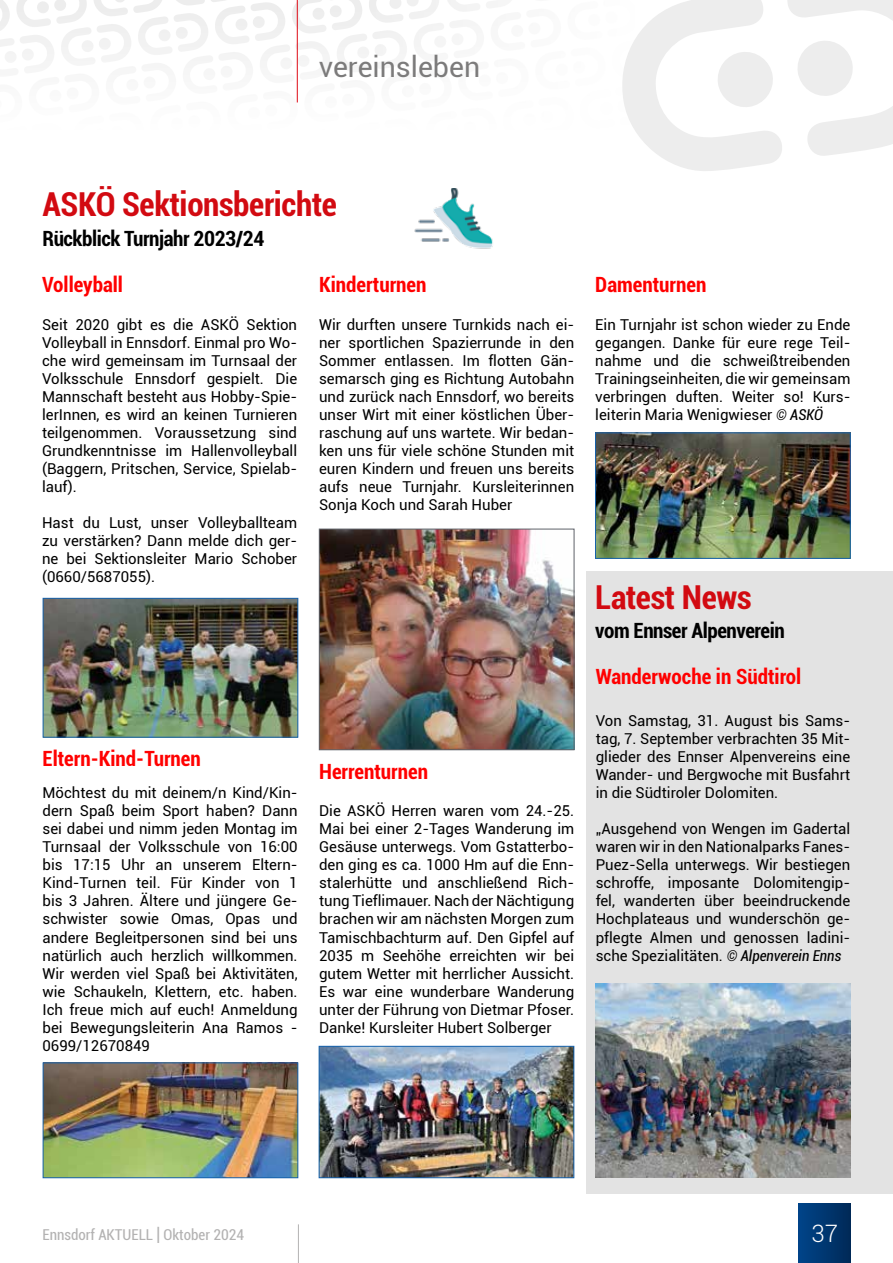
<style>
.page{position:relative;width:893px;height:1263px;background:#fff}
.page>*{position:absolute;margin:0;border:0;box-sizing:border-box;transform-origin:0 0}
.t1{font:700 condensed 33px "Roboto";letter-spacing:-.01em;color:#d20a11}
.t2{font:28.5px "Roboto";color:#7c7b7b}
.t3{font:300 24px "Roboto";color:#fff}
.t4{font:700 condensed 21px "Roboto";color:#f00}
.t5{font:700 condensed 21px "Roboto";letter-spacing:-.02em;color:#000}
.t6{font:15px/18px "Roboto";color:#000;text-align:justify}
.t7{font:condensed 15px "Roboto";color:#b3b2b2}
.s1{font-style:italic;font-stretch:condensed}
.s2{font-size:22.5px}
</style>
<div class="page">
<svg style="left:0;top:0;width:893px;height:171px"></svg>
<div style="left:799px;top:1204px;width:51px;height:59px;background:linear-gradient(to right,#004489,#002a58)"></div>
<hr style="left:298px;top:1224px;width:1px;height:39px;background:#b3b2b2">
<hr style="left:297px;top:0;width:1px;height:102px;background:#fff">
<img style="left:45px;top:600px;width:251px;height:135px">
<div style="left:43px;top:598px;width:255px;height:139px;border:1px solid #1662ac"></div>
<img style="left:45px;top:1065px;width:251px;height:111px">
<div style="left:43px;top:1063px;width:255px;height:115px;border:1px solid #1662ac"></div>
<img style="left:321px;top:531px;width:251px;height:217px">
<div style="left:319px;top:529px;width:255px;height:221px;border:1px solid #5f6269"></div>
<img style="left:321px;top:1048px;width:251px;height:128px">
<div style="left:319px;top:1046px;width:255px;height:132px;border:1px solid #1662ac"></div>
<img style="left:597px;top:435px;width:251px;height:121px">
<div style="left:595px;top:433px;width:255px;height:125px;border:1px solid #1662ac"></div>
<img style="left:414px;top:188px;width:79px;height:61px">
<div style="left:587px;top:571px;width:306px;height:622px;background:#e3e3e3"></div>
<img style="left:596px;top:984px;width:255px;height:194px">
<h2 class="t2" style="left:319px;top:47px;width:163px">vereinsleben</h2>
<h1 class="t1" style="left:43px;top:181px;width:296px">ASKÖ Sektionsberichte</h1>
<h3 class="t5" style="left:43px;top:223px;width:223px">Rückblick Turnjahr 2023/24</h3>
<h3 class="t4" style="left:42px;top:270px;width:83px">Volleyball</h3>
<p class="t6" style="left:42px;top:315px;width:257px">Seit 2020 gibt es die ASKÖ Sektion Volleyball in Ennsdorf. Einmal pro Wo&shy;che wird gemeinsam im Turnsaal der Volksschule Ennsdorf gespielt. Die Mannschaft besteht aus Hobby-Spie&shy;lerInnen, es wird an keinen Turnieren teilgenommen. Voraussetzung sind Grundkenntnisse im Hallenvolleyball (Baggern, Pritschen, Service, Spielab&shy;lauf).</p>
<p class="t6" style="left:42px;top:513px;width:257px">Hast du Lust, unser Volleyballteam zu verstärken? Dann melde dich ger&shy;ne bei Sektionsleiter Mario Schober (0660/5687055).</p>
<h3 class="t4" style="left:319px;top:270px;width:109px">Kinderturnen</h3>
<p class="t6" style="left:319px;top:315px;width:257px">Wir durften unsere Turnkids nach ei&shy;ner sportlichen Spazierrunde in den Sommer entlassen. Im flotten Gän&shy;semarsch ging es Richtung Autobahn und zurück nach Ennsdorf, wo bereits unser Wirt mit einer köstlichen Über&shy;raschung auf uns wartete. Wir bedan&shy;ken uns für viele schöne Stunden mit euren Kindern und freuen uns bereits aufs neue Turnjahr. Kursleiterinnen Sonja Koch und Sarah Huber</p>
<h3 class="t4" style="left:43px;top:743px;width:160px">Eltern-Kind-Turnen</h3>
<p class="t6" style="left:43px;top:783px;width:257px">Möchtest du mit deinem/n Kind/Kin&shy;dern Spaß beim Sport haben? Dann sei dabei und nimm jeden Montag im Turnsaal der Volksschule von 16:00 bis 17:15 Uhr an unserem Eltern-Kind-Turnen teil. Für Kinder von 1 bis 3 Jahren. Ältere und jüngere Ge&shy;schwister sowie Omas, Opas und andere Begleitpersonen sind bei uns natürlich auch herzlich willkommen.<br>Wir werden viel Spaß bei Aktivitäten, wie Schaukeln, Klettern, etc. haben.<br>Ich freue mich auf euch! Anmeldung bei Bewegungsleiterin Ana Ramos - 0699/12670849</p>
<h3 class="t4" style="left:319px;top:756px;width:110px">Herrenturnen</h3>
<p class="t6" style="left:319px;top:801px;width:257px">Die ASKÖ Herren waren vom 24.-25.<br>Mai bei einer 2-Tages Wanderung im Gesäuse unterwegs. Vom Gstatterbo&shy;den ging es ca. 1000 Hm auf die Enn&shy;stalerhütte und anschließend Rich&shy;tung Tieflimauer. Nach der Nächtigung brachen wir am nächsten Morgen zum Tamischbachturm auf. Den Gipfel auf 2035 m Seehöhe erreichten wir bei gutem Wetter mit herrlicher Aussicht.<br>Es war eine wunderbare Wanderung unter der Führung von Dietmar Pfoser.<br>Danke! Kursleiter Hubert Solberger</p>
<h3 class="t4" style="left:595px;top:270px;width:113px">Damenturnen</h3>
<p class="t6" style="left:595px;top:315px;width:257px">Ein Turnjahr ist schon wieder zu Ende gegangen. Danke für eure rege Teil&shy;nahme und die schweißtreibenden Trainingseinheiten, die wir gemeinsam verbringen duften. Weiter so! Kurs&shy;leiterin Maria Wenigwieser <span class="s1">© ASKÖ</span></p>
<h1 class="t1" style="left:595px;top:574px;width:158px">Latest News</h1>
<h3 class="t5" style="left:595px;top:616px;width:191px">vom Ennser Alpenverein</h3>
<h3 class="t4" style="left:596px;top:661px;width:207px">Wanderwoche in Südtirol</h3>
<p class="t6" style="left:596px;top:711px;width:256px">Von Samstag, 31. August bis Sams&shy;tag, 7. September verbrachten 35 Mit&shy;glieder des Ennser Alpenvereins eine Wander- und Bergwoche mit Busfahrt in die Südtiroler Dolomiten.</p>
<p class="t6" style="left:596px;top:819px;width:256px">„Ausgehend von Wengen im Gadertal waren wir in den Nationalparks Fanes-Puez-Sella unterwegs. Wir bestiegen schroffe, imposante Dolomitengip&shy;fel, wanderten über beeindruckende Hochplateaus und wunderschön ge&shy;pflegte Almen und genossen ladini&shy;sche Spezialitäten. <span class="s1">© Alpenverein Enns</span></p>
<p class="t7" style="left:43px;top:1224px;width:203px">Ennsdorf AKTUELL <span class="s2">I</span> Oktober 2024</p>
<h3 class="t3" style="left:811px;top:1217px;width:28px">37</h3>
</div>
